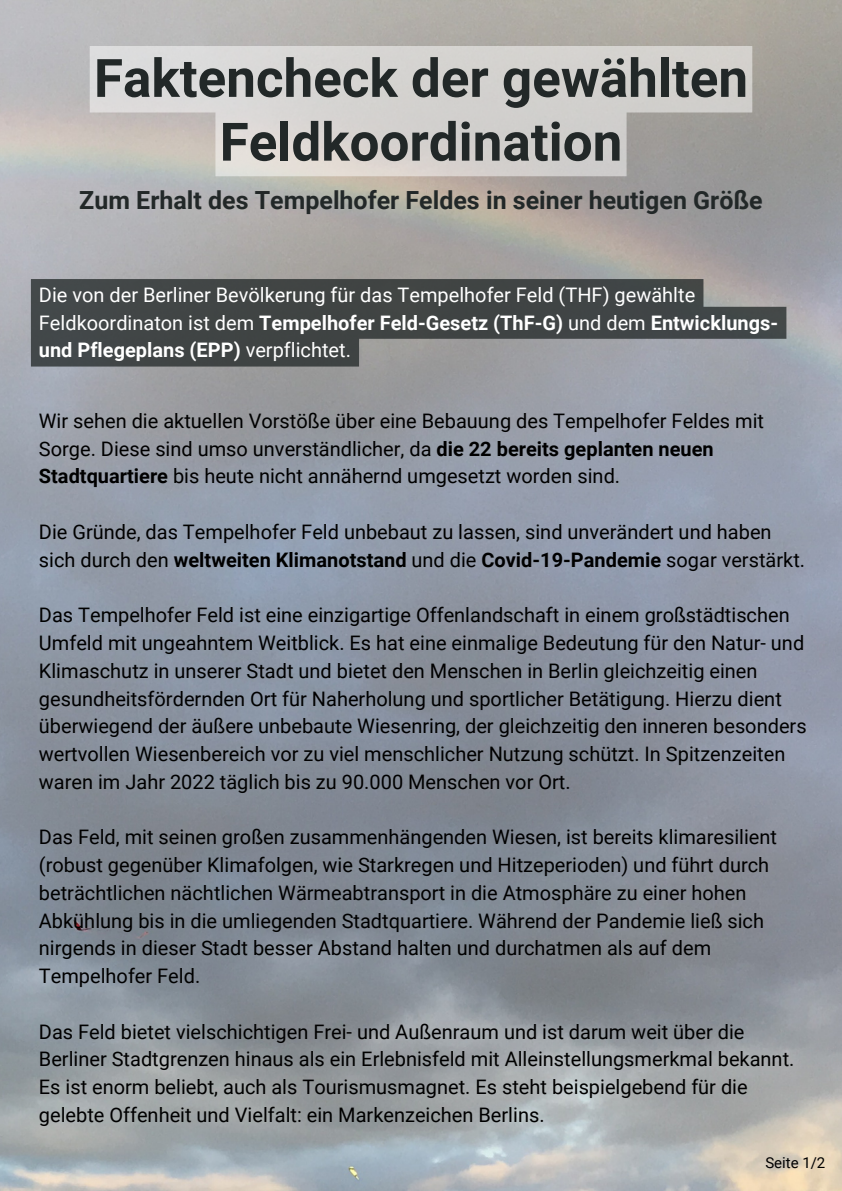
<style>
.page{position:relative;width:842px;height:1191px;background:#fff}
.page>*{position:absolute;margin:0;border:0;box-sizing:border-box;transform-origin:0 0}
.t1{font:700 53px/63.7px "Roboto";color:#222828;text-align:center}
.t2{font:700 25px "Roboto";color:#222828}
.t3{font:20px/27.7px "Roboto";color:#000}
.t4{font:20px/27.7px "Roboto";color:#fff}
.t5{font:15px "Roboto";color:#000}
.s1{font-weight:700}
</style>
<div class="page">
<img style="left:0;top:0;width:842px;height:1190px">
<svg style="left:90px;top:46px;width:662px;height:130px;background:#cfccc9"></svg>
<svg style="left:31px;top:279px;width:755px;height:87px;background:#555859"></svg>
<p class="t1" style="left:94px;top:47px;width:656px">Faktencheck der gewählten<br>Feldkoordination</p>
<p class="t2" style="left:79px;top:186px;width:685px">Zum Erhalt des Tempelhofer Feldes in seiner heutigen Größe</p>
<p class="t4" style="left:39px;top:281px;width:741px">Die von der Berliner Bevölkerung für das Tempelhofer Feld (THF) gewählte<br>Feldkoordinaton ist dem <span class="s1">Tempelhofer Feld-Gesetz (ThF-G)</span> und dem <span class="s1">Entwicklungs&shy;und Pflegeplans (EPP)</span> verpflichtet.</p>
<p class="t3" style="left:39px;top:407px;width:727px">Wir sehen die aktuellen Vorstöße über eine Bebauung des Tempelhofer Feldes mit<br>Sorge. Diese sind umso unverständlicher, da <span class="s1">die 22 bereits geplanten neuen<br>Stadtquartiere</span> bis heute nicht annähernd umgesetzt worden sind.</p>
<p class="t3" style="left:39px;top:518px;width:768px">Die Gründe, das Tempelhofer Feld unbebaut zu lassen, sind unverändert und haben sich durch den <span class="s1">weltweiten Klimanotstand</span> und die <span class="s1">Covid-19-Pandemie</span> sogar verstärkt.</p>
<p class="t3" style="left:39px;top:601px;width:769px">Das Tempelhofer Feld ist eine einzigartige Offenlandschaft in einem großstädtischen Umfeld mit ungeahntem Weitblick. Es hat eine einmalige Bedeutung für den Natur- und Klimaschutz in unserer Stadt und bietet den Menschen in Berlin gleichzeitig einen gesundheitsfördernden Ort für Naherholung und sportlicher Betätigung. Hierzu dient überwiegend der äußere unbebaute Wiesenring, der gleichzeitig den inneren besonders wertvollen Wiesenbereich vor zu viel menschlicher Nutzung schützt. In Spitzenzeiten waren im Jahr 2022 täglich bis zu 90.000 Menschen vor Ort.</p>
<p class="t3" style="left:39px;top:823px;width:740px">Das Feld, mit seinen großen zusammenhängenden Wiesen, ist bereits klimaresilient (robust gegenüber Klimafolgen, wie Starkregen und Hitzeperioden) und führt durch beträchtlichen nächtlichen Wärmeabtransport in die Atmosphäre zu einer hohen Abkühlung bis in die umliegenden Stadtquartiere. Während der Pandemie ließ sich nirgends in dieser Stadt besser Abstand halten und durchatmen als auf dem Tempelhofer Feld.</p>
<p class="t3" style="left:39px;top:1017px;width:757px">Das Feld bietet vielschichtigen Frei- und Außenraum und ist darum weit über die Berliner Stadtgrenzen hinaus als ein Erlebnisfeld mit Alleinstellungsmerkmal bekannt.<br>Es ist enorm beliebt, auch als Tourismusmagnet. Es steht beispielgebend für die gelebte Offenheit und Vielfalt: ein Markenzeichen Berlins.</p>
<p class="t5" style="left:765px;top:1153px;width:61px">Seite 1/2</p>
</div>
